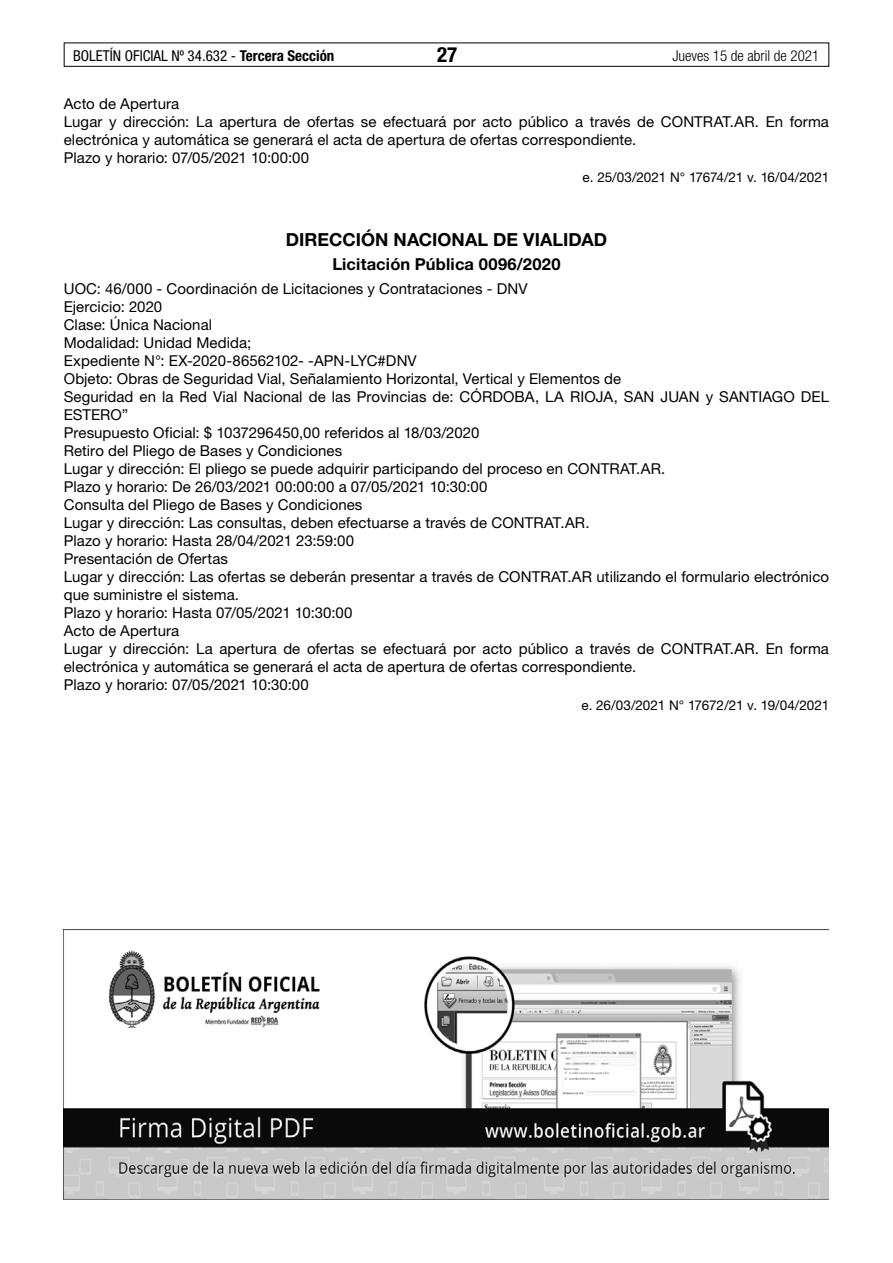
<style>
.page{position:relative;width:893px;height:1263px;background:#fff}
.page>*{position:absolute;margin:0;border:0;box-sizing:border-box;transform-origin:0 0}
.t1{font:700 condensed 21px "Helvetica Neue LT Std";color:#000}
.t2{font:700 18px "Helvetica Neue LT Std";letter-spacing:.005em;color:#000}
.t3{font:700 16.5px "Helvetica Neue LT Std";letter-spacing:.01em;color:#000}
.t4{font:15px/18px "Helvetica Neue LT Std";letter-spacing:.005em;color:#000}
.t5{font:condensed 15px "Helvetica Neue LT Std";color:#000}
.t6{font:300 condensed 15px "Helvetica Neue LT Std";color:#000}
.t7{font:13.5px "Helvetica Neue LT Std";letter-spacing:-.015em;color:#000}
.s1{font-weight:700}
</style>
<div class="page">
<div style="left:64px;top:43px;width:765px;height:24px;border:1px solid #000"></div>
<img style="left:64px;top:929px;width:765px;height:270px">
<p class="t5" style="left:73px;top:47px;width:263px">BOLETÍN OFICIAL Nº 34.632 - <span class="s1">Tercera Sección</span></p>
<h1 class="t1" style="left:437px;top:42px;width:22px">27</h1>
<p class="t6" style="left:672px;top:47px;width:148px">Jueves 15 de abril de 2021</p>
<p class="t4" style="left:64px;top:94px;width:767px">Acto de Apertura<br>Lugar y dirección: La apertura de ofertas se efectuará por acto público a través de CONTRAT.AR. En forma electrónica y automática se generará el acta de apertura de ofertas correspondiente.<br>Plazo y horario: 07/05/2021 10:00:00</p>
<p class="t7" style="left:583px;top:169px;width:248px">e. 25/03/2021 N° 17674/21 v. 16/04/2021</p>
<p class="t2" style="left:286px;top:228px;width:323px">DIRECCIÓN NACIONAL DE VIALIDAD</p>
<p class="t3" style="left:332px;top:254px;width:230px">Licitación Pública 0096/2020</p>
<p class="t4" style="left:64px;top:280px;width:767px">UOC: 46/000 - Coordinación de Licitaciones y Contrataciones - DNV<br>Ejercicio: 2020<br>Clase: Única Nacional<br>Modalidad: Unidad Medida;<br>Expediente N°: EX-2020-86562102- -APN-LYC#DNV<br>Objeto: Obras de Seguridad Vial, Señalamiento Horizontal, Vertical y Elementos de<br>Seguridad en la Red Vial Nacional de las Provincias de: CÓRDOBA, LA RIOJA, SAN JUAN y SANTIAGO DEL ESTERO”<br>Presupuesto Oficial: $ 1037296450,00 referidos al 18/03/2020<br>Retiro del Pliego de Bases y Condiciones<br>Lugar y dirección: El pliego se puede adquirir participando del proceso en CONTRAT.AR.<br>Plazo y horario: De 26/03/2021 00:00:00 a 07/05/2021 10:30:00<br>Consulta del Pliego de Bases y Condiciones<br>Lugar y dirección: Las consultas, deben efectuarse a través de CONTRAT.AR.<br>Plazo y horario: Hasta 28/04/2021 23:59:00<br>Presentación de Ofertas<br>Lugar y dirección: Las ofertas se deberán presentar a través de CONTRAT.AR utilizando el formulario electrónico que suministre el sistema.<br>Plazo y horario: Hasta 07/05/2021 10:30:00<br>Acto de Apertura<br>Lugar y dirección: La apertura de ofertas se efectuará por acto público a través de CONTRAT.AR. En forma electrónica y automática se generará el acta de apertura de ofertas correspondiente.<br>Plazo y horario: 07/05/2021 10:30:00</p>
<p class="t7" style="left:581px;top:697px;width:249px">e. 26/03/2021 N° 17672/21 v. 19/04/2021</p>
</div>
